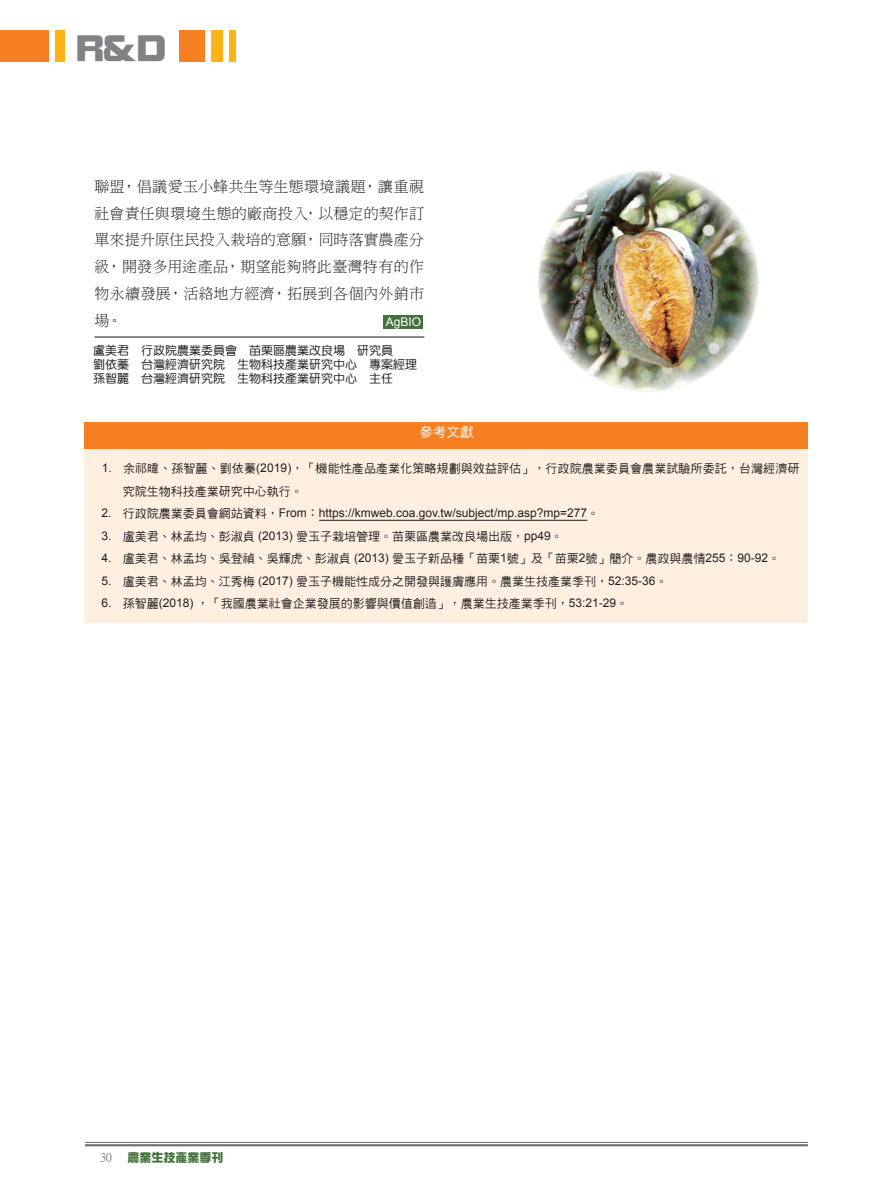
<style>
.page{position:relative;width:893px;height:1191px;background:#fff}
.page>*{position:absolute;margin:0;border:0;box-sizing:border-box;transform-origin:0 0}
.t1{font:36px "DF Zong Yi W9 WINP BF";color:#808285}
.t2{font:15px/26.8px "DF Ming W3 WIN BF";letter-spacing:.02em;color:#231f20;text-align:justify}
.t3{font:13.5px "DF Hei W5 WINP BF";color:#fff}
.t4{font:12px/22.5px "DF Hei W5 WINP BF";color:#231f20}
.t5{font:12px/14.4px "DF Yuan W5 WIN BF";color:#231f20}
.t6{font:12px "Arial";color:#231f20}
.t7{font:12px "DF Zong Yi W9 WINP BF";color:#44703c}
.t8{font:12px "Arial";color:#fff}
.t9{font:12px "P Ming Li U";color:#57585a}
.s1{font-family:"Arial"}
.s2{font-family:"DF Hei W5 WINP BF"}
</style>
<div class="page">
<hr style="left:85px;top:1142px;width:723px;height:1px;background:#6c6d70">
<hr style="left:85px;top:1144px;width:723px;height:2px;background:#6c6d70">
<div style="left:180px;top:30px;width:25px;height:32px;background:#f57f21"></div>
<div style="left:212px;top:30px;width:11px;height:32px;background:#fbb316"></div>
<div style="left:229px;top:30px;width:6px;height:32px;background:#fbb316"></div>
<div style="left:55px;top:30px;width:9px;height:32px;background:#fbb316"></div>
<div style="left:0;top:30px;width:48px;height:32px;background:#f57f21"></div>
<hr style="left:94px;top:336px;width:330px;height:1px;background:#231f20">
<div style="left:383px;top:315px;width:40px;height:14px;background:#44703c"></div>
<div style="left:85px;top:422px;width:723px;height:27px;background:#f57f21"></div>
<div style="left:85px;top:449px;width:723px;height:173px;background:#feefe1"></div>
<hr style="left:319px;top:520px;width:268px;height:1px;background:#231f20">
<img style="left:538px;top:171px;width:221px;height:220px;border-radius:110px">
<h1 class="t1" style="left:76px;top:30px;width:91px">R&amp;D</h1>
<p class="t2" style="left:95px;top:173px;width:331px">聯盟，倡議愛玉小蜂共生等生態環境議題，讓重視社會責任與環境生態的廠商投入，以穩定的契作訂單來提升原住民投入栽培的意願，同時落實農產分級，開發多用途產品，期望能夠將此臺灣特有的作物永續發展，活絡地方經濟，拓展到各個內外銷市場。</p>
<p class="t5" style="left:93px;top:343px;width:325px">盧美君 行政院農業委員會 苗栗區農業改良場 研究員<br>劉依蓁 台灣經濟研究院 生物科技產業研究中心 專案經理孫智麗 台灣經濟研究院 生物科技產業研究中心 主任</p>
<p class="t8" style="left:386px;top:314px;width:37px">AgBIO</p>
<p class="t3" style="left:419px;top:425px;width:55px">參考文獻</p>
<p class="t4" style="left:123px;top:457px;width:678px;text-indent:-21px"><span class="s1">1.</span> 余祁暐、孫智麗、劉依蓁<span class="s1">(2019)</span>，「機能性產品產業化策略規劃與效益評估」，行政院農業委員會農業試驗所委託，台灣經濟研究院生物科技產業研究中心執行。</p>
<p class="t6" style="left:102px;top:505px;width:499px">2. <span class="s2">行政院農業委員會網站資料，</span>From<span class="s2">：</span>https://kmweb.coa.gov.tw/subject/mp.asp?mp=277<span class="s2">。</span></p>
<p class="t4" style="left:102px;top:525px;width:463px"><span class="s1">3.</span> 盧美君、林孟均、彭淑貞 <span class="s1">(2013)</span> 愛玉子栽培管理。苗栗區農業改良場出版，<span class="s1">pp49</span>。</p>
<p class="t4" style="left:102px;top:547px;width:680px"><span class="s1">4.</span> 盧美君、林孟均、吳登禎、吳輝虎、彭淑貞 <span class="s1">(2013)</span> 愛玉子新品種「苗栗<span class="s1">1</span>號」及「苗栗<span class="s1">2</span>號」簡介。農政與農情<span class="s1">255</span>：<span class="s1">90-92</span>。</p>
<p class="t4" style="left:102px;top:570px;width:567px"><span class="s1">5.</span> 盧美君、林孟均、江秀梅 <span class="s1">(2017)</span> 愛玉子機能性成分之開發與護膚應用。農業生技產業季刊，<span class="s1">52:35-36</span>。</p>
<p class="t4" style="left:102px;top:592px;width:528px"><span class="s1">6.</span> 孫智麗<span class="s1">(2018)</span> ，「我國農業社會企業發展的影響與價值創造」，農業生技產業季刊，<span class="s1">53:21-29</span>。</p>
<p class="t9" style="left:100px;top:1151px;width:13px">30</p>
<p class="t7" style="left:128px;top:1151px;width:97px">農業生技產業季刊</p>
</div>
